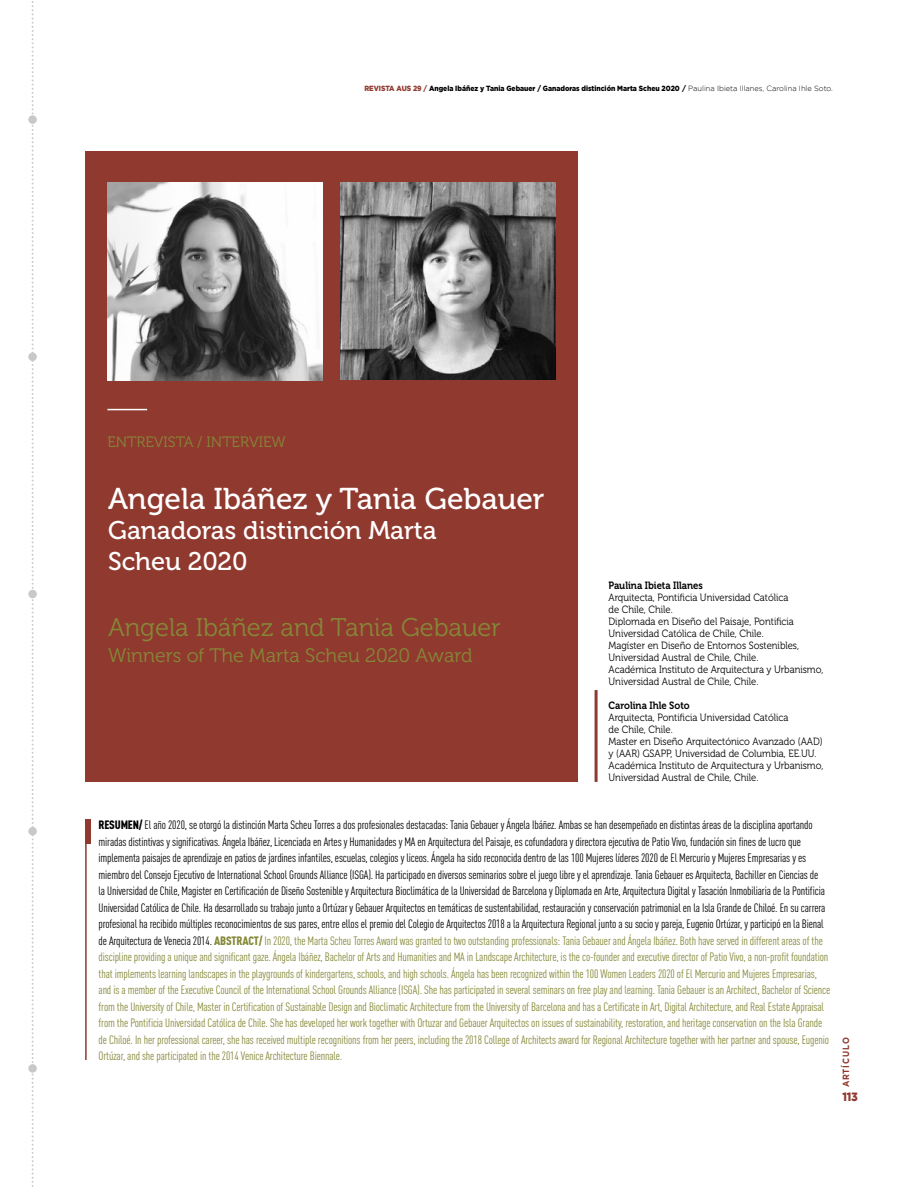
<style>
.page{position:relative;width:918px;height:1188px;background:#fff}
.page>*{position:absolute;margin:0;border:0;box-sizing:border-box;transform-origin:0 0}
.t1{font:30px "Museo 500";color:#fff}
.t2{font:25.5px/30.6px "Museo 500";color:#fff}
.t3{font:25.5px "Museo 300";color:#858837}
.t4{font:19.5px "Museo 300";color:#858837}
.t5{font:15px "Museo 300";color:#858837}
.t6{font:12px/16.5px "DIN Cond";letter-spacing:-.01em;color:#858837}
.t7{font:900 12px "Gotham";color:#90392f;scale:.9 1}
.t8{font:10.5px/12px "Museo 300";color:#000;scale:.9 1}
.t9{font:10.5px "Museo 700";color:#000;scale:.9 1}
.t10{font:700 9px "Gotham";letter-spacing:.1em;color:#90392f;scale:.9 1}
.t11{font:900 7.5px "Gotham";color:#000;scale:.9 1}
.s1{color:#90392f}
.s2{font-weight:700}
.s3{font-weight:300}
.s4{font-weight:900;color:#000}
.s5{color:#000}
.s6{font-weight:900}
</style>
<div class="page">
<svg style="left:32px;top:1px;width:2px;height:1186px"></svg>
<div style="left:28px;top:590px;width:9px;height:8px;background:#c7c8ca;border-radius:50%"></div>
<div style="left:28px;top:115px;width:9px;height:9px;background:#c7c8ca;border-radius:50%"></div>
<div style="left:28px;top:353px;width:9px;height:8px;background:#c7c8ca;border-radius:50%"></div>
<div style="left:28px;top:1064px;width:9px;height:9px;background:#c7c8ca;border-radius:50%"></div>
<div style="left:28px;top:827px;width:9px;height:8px;background:#c7c8ca;border-radius:50%"></div>
<div style="left:85px;top:152px;width:493px;height:630px;background:#90392f"></div>
<div style="left:85px;top:819px;width:6px;height:24px;background:#90392f"></div>
<hr style="left:595px;top:690px;width:3px;height:92px;background:#90392f">
<hr style="left:85px;top:819px;width:2px;height:241px;background:#90392f">
<hr style="left:107px;top:409px;width:40px;height:1px;background:#fff">
<img style="left:107px;top:183px;width:216px;height:197px">
<img style="left:340px;top:183px;width:216px;height:197px">
<p class="t11" style="left:364px;top:84px;width:522px"><span class="s1">REVISTA AUS 29 /</span> Angela Ibáñez y Tania Gebauer / Ganadoras distinción Marta Scheu 2020 <span class="s2">/</span> <span class="s3">Paulina Ibieta Illanes, Carolina Ihle Soto.</span></p>
<p class="t5" style="left:107px;top:434px;width:180px">ENTREVISTA / INTERVIEW</p>
<h1 class="t1" style="left:108px;top:482px;width:438px">Angela Ibáñez y Tania Gebauer</h1>
<h2 class="t2" style="left:108px;top:516px;width:330px">Ganadoras distinción Marta<br>Scheu 2020</h2>
<p class="t9" style="left:609px;top:579px;width:107px">Paulina Ibieta Illanes</p>
<p class="t8" style="left:609px;top:591px;width:240px">Arquitecta, Pontificia Universidad Católica<br>de Chile, Chile.<br>Diplomada en Diseño del Paisaje, Pontificia Universidad Católica de Chile, Chile.<br>Magíster en Diseño de Entornos Sostenibles, Universidad Austral de Chile, Chile.<br>Académica Instituto de Arquitectura y Urbanismo, Universidad Austral de Chile, Chile.</p>
<p class="t9" style="left:609px;top:699px;width:92px">Carolina Ihle Soto</p>
<p class="t8" style="left:609px;top:711px;width:240px">Arquitecta, Pontificia Universidad Católica<br>de Chile, Chile.<br>Master en Diseño Arquitectónico Avanzado (AAD) y (AAR) GSAPP, Universidad de Columbia, EE.UU.<br>Académica Instituto de Arquitectura y Urbanismo, Universidad Austral de Chile, Chile.</p>
<p class="t6" style="left:99px;top:816px;width:733px"><span class="s4">RESUMEN/</span> <span class="s5">El año 2020, se otorgó la distinción Marta Scheu Torres a dos profesionales destacadas: Tania Gebauer y Ángela Ibáñez. Ambas se han desempeñado en distintas áreas de la disciplina aportando miradas distintivas y significativas. Ángela Ibáñez, Licenciada en Artes y Humanidades y MA en Arquitectura del Paisaje, es cofundadora y directora ejecutiva de Patio Vivo, fundación sin fines de lucro que implementa paisajes de aprendizaje en patios de jardines infantiles, escuelas, colegios y liceos. Ángela ha sido reconocida dentro de las 100 Mujeres líderes 2020 de El Mercurio y Mujeres Empresarias y es miembro del Consejo Ejecutivo de International School Grounds Alliance (ISGA). Ha participado en diversos seminarios sobre el juego libre y el aprendizaje. Tania Gebauer es Arquitecta, Bachiller en Ciencias de<br>la Universidad de Chile, Magister en Certificación de Diseño Sostenible y Arquitectura Bioclimática de la Universidad de Barcelona y Diplomada en Arte, Arquitectura Digital y Tasación Inmobiliaria de la Pontificia Universidad Católica de Chile. Ha desarrollado su trabajo junto a Ortúzar y Gebauer Arquitectos en temáticas de sustentabilidad, restauración y conservación patrimonial en la Isla Grande de Chiloé. En su carrera profesional ha recibido múltiples reconocimientos de sus pares, entre ellos el premio del Colegio de Arquitectos 2018 a la Arquitectura Regional junto a su socio y pareja, Eugenio Ortúzar, y participó en la Bienal de Arquitectura de Venecia 2014.</span> <span class="s6">ABSTRACT/</span> In 2020, the Marta Scheu Torres Award was granted to two outstanding professionals: Tania Gebauer and Ángela Ibáñez. Both have served in different areas of the discipline providing a unique and significant gaze. Ángela Ibáñez, Bachelor of Arts and Humanities and MA in Landscape Architecture, is the co-founder and executive director of Patio Vivo, a non-profit foundation that implements learning landscapes in the playgrounds of kindergartens, schools, and high schools. Ángela has been recognized within the 100 Women Leaders 2020 of El Mercurio and Mujeres Empresarias, and is a member of the Executive Council of the International School Grounds Alliance (ISGA). She has participated in several seminars on free play and learning. Tania Gebauer is an Architect, Bachelor of Science from the University of Chile, Master in Certification of Sustainable Design and Bioclimatic Architecture from the University of Barcelona and has a Certificate in Art, Digital Architecture, and Real Estate Appraisal from the Pontificia Universidad Católica de Chile. She has developed her work together with Ortuzar and Gebauer Arquitectos on issues of sustainability, restoration, and heritage conservation on the Isla Grande de Chiloé. In her professional career, she has received multiple recognitions from her peers, including the 2018 College of Architects award for Regional Architecture together with her partner and spouse, Eugenio Ortúzar, and she participated in the 2014 Venice Architecture Biennale.</p>
<h2 class="t3" style="left:108px;top:614px;width:394px">Angela Ibáñez and Tania Gebauer</h2>
<h3 class="t4" style="left:108px;top:644px;width:366px">Winners of The Marta Scheu 2020 Award</h3>
<p class="t10" style="left:841px;top:1087px;width:57px;rotate:-90deg">ARTÍCULO</p>
<p class="t7" style="left:842px;top:1090px;width:18px">113</p>
</div>
